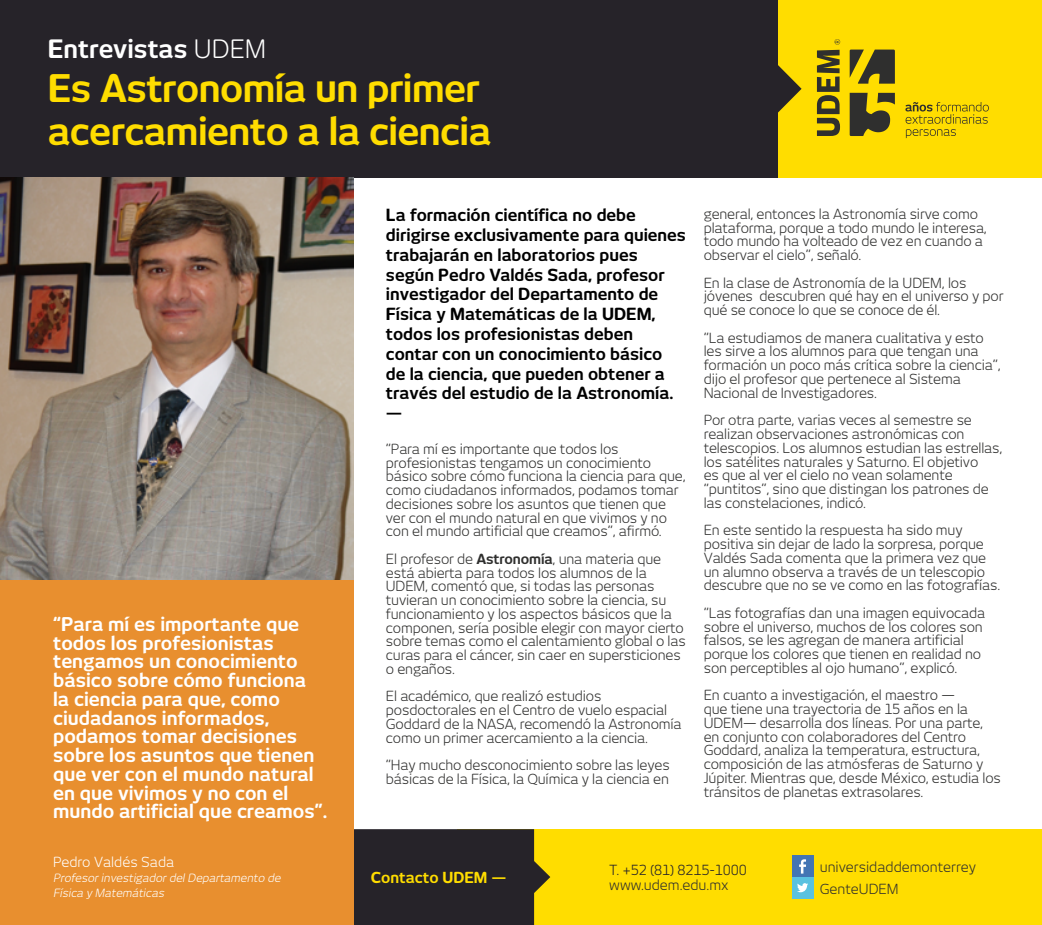
<style>
.page{position:relative;width:1042px;height:925px;background:#fff}
.page>*{position:absolute;margin:0;border:0;box-sizing:border-box;transform-origin:0 0}
.t1{font:700 37.5px/42.5px "New June";letter-spacing:-.015em;color:#fd0}
.t2{font:700 25px "New June";color:#fff}
.t3{font:700 18.75px/18.8px "New June";color:#fff}
.t4{font:700 16.5px/19.8px "New June";color:#000}
.t5{font:700 15px "New June";color:#fd0}
.t6{font:13.75px/13.8px "New June";letter-spacing:-.01em;color:#2f2f2e}
.t7{font:13.75px "New June";color:#262329}
.t8{font:13.75px "New June";color:#fff}
.t9{font:italic 11.25px/15px "New June";color:#fff}
.s1{font-weight:400}
.s2{font-weight:700}
</style>
<div class="page">
<div style="left:457px;top:829px;width:585px;height:96px;background:#fd0"></div>
<div style="left:792px;top:856px;width:21px;height:21px;background:#4375b4"></div>
<div style="left:792px;top:877px;width:21px;height:21px;background:#5ac2e0"></div>
<svg style="left:799px;top:859px;width:7px;height:14px"></svg>
<svg style="left:797px;top:883px;width:11px;height:9px"></svg>
<svg style="left:353px;top:829px;width:197px;height:96px"></svg>
<div style="left:0;top:579px;width:353px;height:346px;background:#e88f2f"></div>
<div style="left:689px;top:0;width:353px;height:177px;background:#fd0"></div>
<svg style="left:777px;top:63px;width:24px;height:51px"></svg>
<div style="left:0;top:0;width:777px;height:177px;background:#262329"></div>
<svg style="left:817px;top:39px;width:23px;height:97px"></svg>
<svg style="left:905px;top:102px;width:84px;height:36px"></svg>
<svg style="left:849px;top:93px;width:46px;height:43px"></svg>
<svg style="left:849px;top:50px;width:46px;height:34px"></svg>
<img style="left:0;top:177px;width:353px;height:402px">
<h2 class="t2" style="left:48px;top:35px;width:220px">Entrevistas <span class="s1">UDEM</span></h2>
<h1 class="t1" style="left:48px;top:67px;width:445px">Es Astronomía un primer acercamiento a la ciencia</h1>
<p class="t3" style="left:53px;top:614px;width:276px">“Para mí es importante que todos los profesionistas tengamos un conocimiento básico sobre cómo funciona<br>la ciencia para que, como ciudadanos informados, podamos tomar decisiones sobre los asuntos que tienen que ver con el mundo natural en que vivimos y no con el mundo artificial que creamos”.</p>
<p class="t8" style="left:53px;top:854px;width:123px">Pedro Valdés Sada</p>
<p class="t9" style="left:53px;top:870px;width:231px">ProfesorinvestigadordelDepartamento de<br>Física y Matemáticas</p>
<p class="t4" style="left:386px;top:205px;width:301px">La formación científica no debe dirigirse exclusivamente para quienes trabajarán en laboratorios pues según Pedro Valdés Sada, profesor investigador del Departamento de<br>Física y Matemáticas de la UDEM, todos los profesionistas deben contar con un conocimiento básico de la ciencia, que pueden obtener a través del estudio de la Astronomía. —</p>
<p class="t6" style="left:386px;top:442px;width:301px">“Para mí es importante que todos los profesionistas tengamos un conocimiento básico sobre cómo funciona la ciencia para que, como ciudadanos informados, podamos tomar decisiones sobre los asuntos que tienen que ver con el mundo natural en que vivimos y no con el mundo artificial que creamos”, afirmó.</p>
<p class="t6" style="left:386px;top:552px;width:301px">El profesor de <span class="s2">Astronomía</span>, una materia que está abierta para todos los alumnos de la UDEM, comentó que, si todas las personas tuvieran un conocimiento sobre la ciencia, su funcionamiento y los aspectos básicos que la componen, sería posible elegir con mayor cierto sobre temas como el calentamiento global o las curas para el cáncer, sin caer en supersticiones o engaños.</p>
<p class="t6" style="left:386px;top:689px;width:297px">El académico, que realizó estudios posdoctorales en el Centro de vuelo espacial Goddard de la NASA, recomendó la Astronomía como un primer acercamiento a la ciencia.</p>
<p class="t6" style="left:386px;top:758px;width:285px">“Hay mucho desconocimiento sobre las leyes básicas de la Física, la Química y la ciencia en</p>
<p class="t6" style="left:704px;top:207px;width:285px">general, entonces la Astronomía sirve como plataforma, porque a todo mundo le interesa, todo mundo ha volteado de vez en cuando a observar el cielo”, señaló.</p>
<p class="t6" style="left:704px;top:276px;width:301px">En la clase de Astronomía de la UDEM, los jóvenes descubren qué hay en el universo y por qué se conoce lo que se conoce de él.</p>
<p class="t6" style="left:704px;top:331px;width:298px">“La estudiamos de manera cualitativa y esto les sirve a los alumnos para que tengan una formación un poco más crítica sobre la ciencia”, dijo el profesor que pertenece al Sistema Nacional de Investigadores.</p>
<p class="t6" style="left:704px;top:413px;width:300px">Por otra parte, varias veces al semestre se realizan observaciones astronómicas con telescopios. Los alumnos estudian las estrellas, los satélites naturales y Saturno. El objetivo<br>es que al ver el cielo no vean solamente “puntitos”, sino que distingan los patrones de las constelaciones, indicó.</p>
<p class="t6" style="left:704px;top:523px;width:298px">En este sentido la respuesta ha sido muy positiva sin dejar de lado la sorpresa, porque Valdés Sada comenta que la primera vez que un alumno observa a través de un telescopio descubre que no se ve como en las fotografías.</p>
<p class="t6" style="left:704px;top:606px;width:283px">“Las fotografías dan una imagen equivocada sobre el universo, muchos de los colores son falsos, se les agregan de manera artificial porque los colores que tienen en realidad no son perceptibles al ojo humano”, explicó.</p>
<p class="t6" style="left:704px;top:688px;width:299px">En cuanto a investigación, el maestro —<br>que tiene una trayectoria de 15 años en la UDEM— desarrolla dos líneas. Por una parte, en conjunto con colaboradores del Centro Goddard, analiza la temperatura, estructura, composición de las atmósferas de Saturno y Júpiter. Mientras que, desde México, estudia los tránsitos de planetas extrasolares.</p>
<p class="t5" style="left:371px;top:868px;width:137px">Contacto UDEM —</p>
<p class="t7" style="left:609px;top:862px;width:139px">T. +52 (81) 8215-1000</p>
<p class="t6" style="left:609px;top:878px;width:121px">www.udem.edu.mx</p>
<p class="t6" style="left:820px;top:855px;width:158px;line-height:22px">universidaddemonterrey<br>GenteUDEM</p>
</div>
